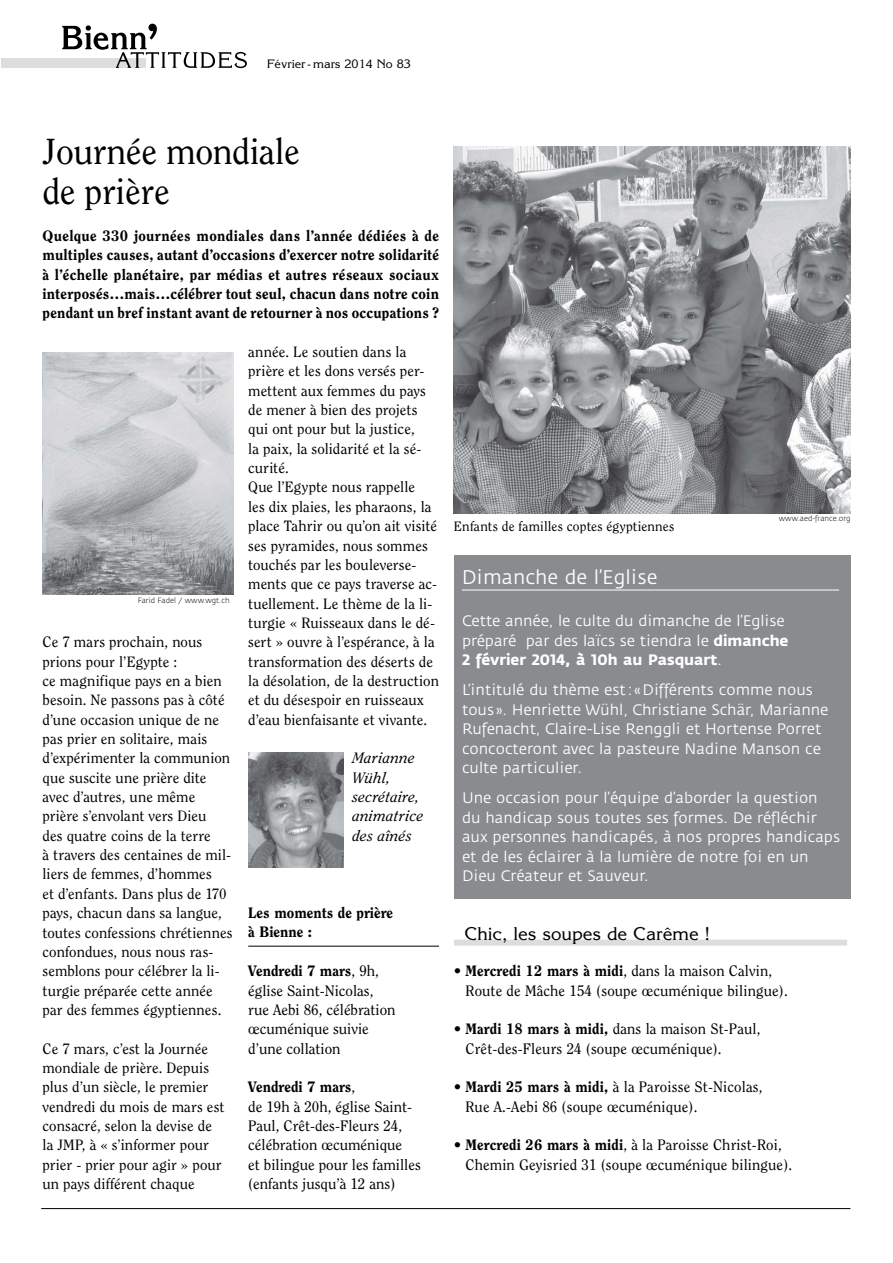
<style>
.page{position:relative;width:893px;height:1263px;background:#fff}
.page>*{position:absolute;margin:0;border:0;box-sizing:border-box;transform-origin:0 0}
.Lauftext_Titel{font:36px/40.5px "Clearface";letter-spacing:-.01em;color:#000}
.Rubriques_generales{font:19.5px "Fedra Sans";color:#fff}
.Rubriques_generales-2{font:18px "Korinna";color:#000}
.Lauftext{font:15px/19.4px "Clearface";letter-spacing:.01em;color:#000}
.Lead_Lauftext{font:15px/19.5px "Fedra Sans";color:#fff}
.Lead_Lauftext-2{font:800 15px/19.4px "Clearface";letter-spacing:.015em;color:#000;text-align:justify}
.texte{font:italic 15px/19.4px "Clearface";letter-spacing:.02em;color:#000}
.Lauftext-2{font:800 15px/19.4px "Clearface";color:#000}
.Lauftext-3{font:14.85px/19.4px "Clearface";letter-spacing:.005em;color:#000}
.Lauftext-4{font:13.5px "Clearface";letter-spacing:.015em;color:#000}
.Normal_e{font:11.85px "Korinna";color:#000}
.Normal_e-2{font:300 7.5px "Fedra Sans";color:#000}
.s1{font-weight:800}
.s2{font-weight:700}
</style>
<div class="page">
<hr style="left:41px;top:1208px;width:809px;height:1px;background:#000">
<div style="left:2px;top:59px;width:144px;height:9px;background:#dcddde"></div>
<svg style="left:62px;top:24px;width:185px;height:44px"></svg>
<img style="left:43px;top:353px;width:190px;height:241px">
<hr style="left:248px;top:946px;width:191px;height:1px;background:#000">
<div style="left:454px;top:555px;width:396px;height:343px;background:#898b8e"></div>
<hr style="left:462px;top:590px;width:377px;height:1px;background:#fff">
<img style="left:249px;top:753px;width:95px;height:115px">
<img style="left:454px;top:147px;width:396px;height:366px">
<div style="left:454px;top:940px;width:393px;height:6px;background:#dcddde"></div>
<p class="Normal_e" style="left:267px;top:56px;width:145px">Février -mars 2014 No 83</p>
<p class="Lauftext_Titel" style="left:43px;top:131px;width:259px">Journée mondiale de prière</p>
<p class="Lead_Lauftext-2" style="left:43px;top:226px;width:398px">Quelque 330 journées mondiales dans l’année dédiées à de multiples causes, autant d’occasions d’exercer notre solidarité à l’échelle planétaire, par médias et autres réseaux sociaux interposés…mais…célébrer tout seul, chacun dans notre coin pendant un bref instant avant de retourner à nos occupations ?</p>
<p class="Normal_e-2" style="left:138px;top:596px;width:94px">Farid Fadel / www.wgt.ch</p>
<p class="Lauftext-3" style="left:43px;top:632px;width:192px">Ce 7 mars prochain, nous prions pour l’Egypte :<br>ce magnifique pays en a bien besoin. Ne passons pas à côté d’une occasion unique de ne pas prier en solitaire, mais d’expérimenter la communion que suscite une prière dite avec d’autres, une même prière s’envolant vers Dieu<br>des quatre coins de la terre<br>à travers des centaines de mil&shy;liers de femmes, d’hommes<br>et d’enfants. Dans plus de 170 pays, chacun dans sa langue, toutes confessions chrétiennes confondues, nous nous ras&shy;semblons pour célébrer la li&shy;turgie préparée cette année par des femmes égyptiennes.</p>
<p class="Lauftext-3" style="left:43px;top:1039px;width:184px">Ce 7 mars, c’est la Journée mondiale de prière. Depuis plus d’un siècle, le premier vendredi du mois de mars est consacré, selon la devise de la JMP, à « s’informer pour prier - prier pour agir » pour un pays différent chaque</p>
<p class="Lauftext-3" style="left:248px;top:342px;width:179px">année. Le soutien dans la prière et les dons versés per&shy;mettent aux femmes du pays de mener à bien des projets qui ont pour but la justice, la paix, la solidarité et la sé&shy;curité.</p>
<p class="Lauftext-3" style="left:248px;top:478px;width:192px">Que l’Egypte nous rappelle<br>les dix plaies, les pharaons, la place Tahrir ou qu’on ait visité ses pyramides, nous sommes touchés par les bouleverse&shy;ments que ce pays traverse ac&shy;tuellement. Le thème de la li&shy;turgie « Ruisseaux dans le dé&shy;sert » ouvre à l’espérance, à la transformation des déserts de la désolation, de la destruction et du désespoir en ruisseaux d’eau bienfaisante et vivante.</p>
<p class="texte" style="left:352px;top:748px;width:73px">Marianne<br>Wühl, secrétaire, animatrice des aînés</p>
<p class="Lauftext-2" style="left:248px;top:903px;width:146px">Les moments de prière à Bienne :</p>
<p class="Lauftext" style="left:248px;top:961px;width:149px"><span class="s1">Vendredi 7 mars</span>, 9h, église Saint-Nicolas, rue Aebi 86, célébration œcuménique suivie d’une collation</p>
<p class="Lauftext" style="left:248px;top:1077px;width:174px"><span class="s1">Vendredi 7 mars</span>,<br>de 19h à 20h, église Saint-<br>Paul, Crêt-des-Fleurs 24, célébration œcuménique<br>et bilingue pour les familles (enfants jusqu’à 12 ans)</p>
<p class="Lauftext-4" style="left:454px;top:518px;width:222px">Enfants de familles coptes égyptiennes</p>
<p class="Normal_e-2" style="left:779px;top:515px;width:73px">www.aed-france.org</p>
<p class="Rubriques_generales" style="left:462px;top:567px;width:197px">Dimanche de l’Eglise</p>
<p class="Lead_Lauftext" style="left:462px;top:612px;width:328px">Cette année, le culte du dimanche de l’Eglise préparé par des laïcs se tiendra le <span class="s2">dimanche<br>2 février 2014, à 10h au Pasquart</span>.</p>
<p class="Lead_Lauftext" style="left:462px;top:681px;width:368px">L’intitulé du thème est : «Différents comme nous tous ». Henriette Wühl, Christiane Schär, Marianne Rufenacht, Claire-Lise Renggli et Hortense Porret concocteront avec la pasteure Nadine Manson ce culte particulier.</p>
<p class="Lead_Lauftext" style="left:462px;top:789px;width:380px">Une occasion pour l’équipe d’aborder la question<br>du handicap sous toutes ses formes. De réfléchir aux personnes handicapés, à nos propres handicaps et de les éclairer à la lumière de notre foi en un Dieu Créateur et Sauveur.</p>
<p class="Rubriques_generales-2" style="left:464px;top:922px;width:247px">Chic, les soupes de Carême !</p>
<p class="Lauftext" style="left:465px;top:961px;width:324px;text-indent:-12px">• <span class="s1">Mercredi 12 mars à midi</span>, dans la maison Calvin,<br>Route de Mâche 154 (soupe œcuménique bilingue).</p>
<p class="Lauftext" style="left:465px;top:1019px;width:297px;text-indent:-12px">• <span class="s1">Mardi 18 mars à midi,</span> dans la maison St-Paul,<br>Crêt-des-Fleurs 24 (soupe œcuménique).</p>
<p class="Lauftext" style="left:465px;top:1077px;width:298px;text-indent:-11px">• <span class="s1">Mardi 25 mars à midi,</span> à la Paroisse St-Nicolas,<br>Rue A.-Aebi 86 (soupe œcuménique).</p>
<p class="Lauftext" style="left:465px;top:1135px;width:328px;text-indent:-12px">• <span class="s1">Mercredi 26 mars à midi</span>, à la Paroisse Christ-Roi,<br>Chemin Geyisried 31 (soupe œcuménique bilingue).</p>
</div>
